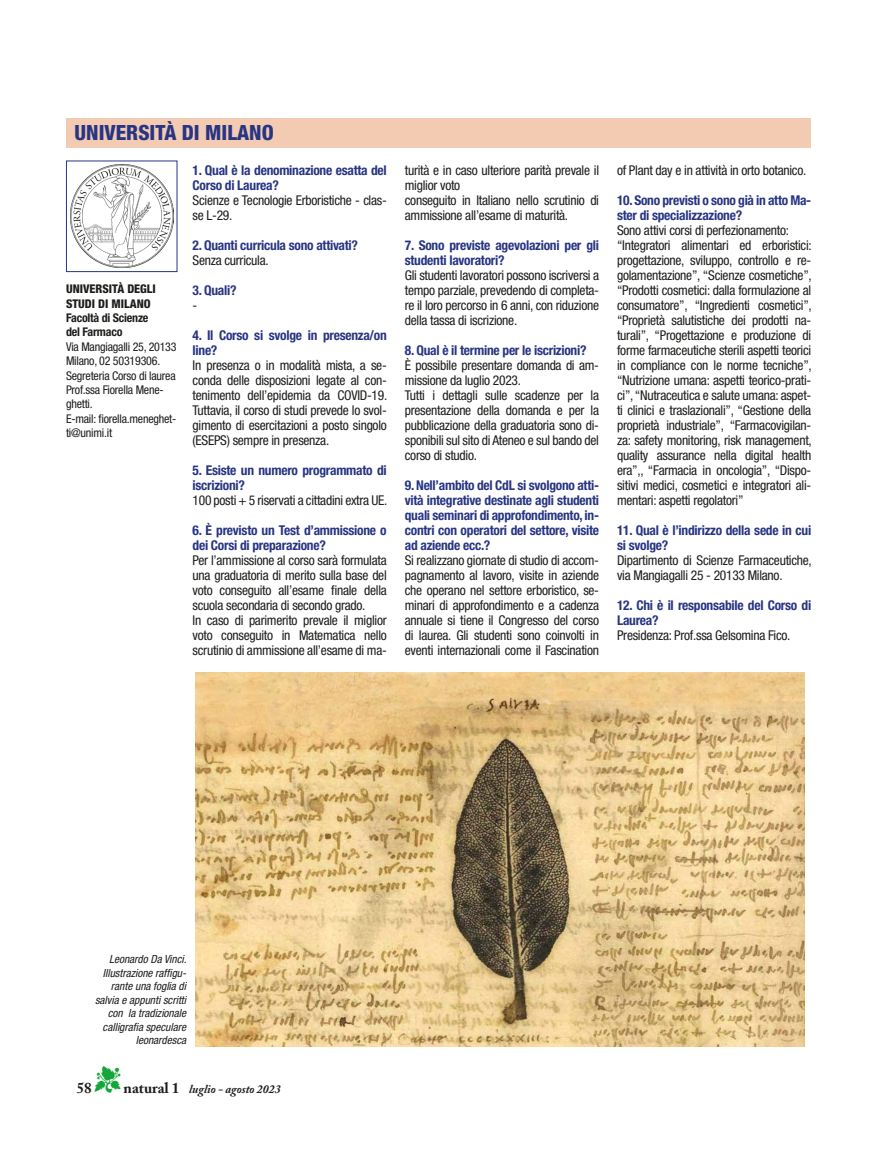
<style>
.page{position:relative;width:895px;height:1153px;background:#fff}
.page>*{position:absolute;margin:0;border:0;box-sizing:border-box;transform-origin:0 0}
.t1{font:800 condensed 21px "Helvetica Neue LT Std";color:#283583}
.t2{font:700 15px "Adobe Caslon Pro";color:#1d1d1b}
.tex{font:condensed 13.5px/15px "Helvetica Neue LT Std";letter-spacing:-.02em;color:#1d1d1b;text-align:justify}
.tit_blu{font:700 condensed 13.5px/15px "Helvetica Neue LT Std";letter-spacing:-.02em;color:#283583}
.t3{font:condensed 12px/14.4px "Helvetica Neue LT Std";letter-spacing:-.02em;color:#1d1d1b}
.t4{font:800 condensed 12px "Helvetica Neue LT Std";color:#1d1d1b}
.t5{font:italic 700 12px "Adobe Caslon Pro";color:#1d1d1b}
.t6{font:700 condensed 12px "Helvetica Neue LT Std";letter-spacing:-.02em;color:#1d1d1b}
.t7{font:italic condensed 11.25px/13.5px "Helvetica Neue LT Std";color:#1d1d1b;text-align:right}
.s1{color:#13a638}
.s2{font-style:normal;font-size:15px}
</style>
<div class="page">
<img style="left:71px;top:164px;width:103px;height:103px">
<div style="left:66px;top:160px;width:111px;height:112px;border:1px solid #283583"></div>
<div style="left:66px;top:118px;width:744px;height:29px;background:#f2cbb2"></div>
<img style="left:196px;top:673px;width:608px;height:373px">
<p class="t1" style="left:75px;top:119px;width:201px">UNIVERSITÀ DI MILANO</p>
<p class="t4" style="left:66px;top:281px;width:91px">UNIVERSITÀ DEGLI</p>
<p class="t4" style="left:66px;top:296px;width:86px">STUDI DI MILANO</p>
<p class="t6" style="left:66px;top:310px;width:84px">Facoltà di Scienze</p>
<p class="t6" style="left:66px;top:325px;width:58px">del Farmaco</p>
<p class="t3" style="left:66px;top:339px;width:112px">Via Mangiagalli 25, 20133<br>Milano, 02 50319306.</p>
<p class="t3" style="left:66px;top:368px;width:111px">Segreteria Corso di laurea</p>
<p class="t3" style="left:66px;top:382px;width:99px">Prof.ssa Fiorella Mene&shy;ghetti.</p>
<p class="t3" style="left:66px;top:411px;width:112px">E-mail: fiorella.meneghet&shy;ti@unimi.it</p>
<p class="tit_blu" style="left:193px;top:162px;width:196px">1. Qual è la denominazione esatta del<br>Corso di Laurea?</p>
<p class="tex" style="left:193px;top:192px;width:196px">Scienze e Tecnologie Erboristiche - clas&shy;se L-29.</p>
<p class="tit_blu" style="left:193px;top:237px;width:167px">2. Quanti curricula sono attivati?</p>
<p class="tex" style="left:193px;top:252px;width:78px">Senza curricula.</p>
<p class="tit_blu" style="left:193px;top:282px;width:46px">3. Quali?</p>
<p class="tex" style="left:193px;top:297px;width:6px">-</p>
<p class="tit_blu" style="left:193px;top:327px;width:196px">4. Il Corso si svolge in presenza/on line?</p>
<p class="tex" style="left:193px;top:357px;width:196px">In presenza o in modalità mista, a se&shy;conda delle disposizioni legate al con&shy;tenimento dell’epidemia da COVID-19.<br>Tuttavia, il corso di studi prevede lo svol&shy;gimento di esercitazioni a posto singolo (ESEPS) sempre in presenza.</p>
<p class="tit_blu" style="left:193px;top:462px;width:196px">5. Esiste un numero programmato di iscrizioni?</p>
<p class="tex" style="left:193px;top:492px;width:196px">100 posti + 5 riservati a cittadini extra UE.</p>
<p class="tit_blu" style="left:193px;top:522px;width:196px">6. È previsto un Test d’ammissione o dei Corsi di preparazione?</p>
<p class="tex" style="left:193px;top:552px;width:196px">Per l’ammissione al corso sarà formulata una graduatoria di merito sulla base del voto conseguito all’esame finale della scuola secondaria di secondo grado.</p>
<p class="tex" style="left:193px;top:612px;width:196px">In caso di parimerito prevale il miglior voto conseguito in Matematica nello scrutinio di ammissione all’esame di ma-</p>
<p class="tex" style="left:405px;top:162px;width:196px">turità e in caso ulteriore parità prevale il miglior voto</p>
<p class="tex" style="left:405px;top:192px;width:196px">conseguito in Italiano nello scrutinio di ammissione all’esame di maturità.</p>
<p class="tit_blu" style="left:405px;top:237px;width:196px">7. Sono previste agevolazioni per gli studenti lavoratori?</p>
<p class="tex" style="left:405px;top:267px;width:196px">Gli studenti lavoratori possono iscriversi a tempo parziale, prevedendo di completa&shy;re il loro percorso in 6 anni, con riduzione della tassa di iscrizione.</p>
<p class="tit_blu" style="left:405px;top:342px;width:183px">8. Qual è il termine per le iscrizioni?</p>
<p class="tex" style="left:405px;top:357px;width:196px">È possibile presentare domanda di am&shy;missione da luglio 2023.</p>
<p class="tex" style="left:405px;top:387px;width:196px">Tutti i dettagli sulle scadenze per la presentazione della domanda e per la pubblicazione della graduatoria sono di&shy;sponibili sul sito di Ateneo e sul bando del corso di studio.</p>
<p class="tit_blu" style="left:405px;top:477px;width:196px;text-align:justify">9. Nell’ambito del CdL si svolgono atti&shy;vità integrative destinate agli studenti quali seminari di approfondimento, in&shy;contri con operatori del settore, visite ad aziende ecc.?</p>
<p class="tex" style="left:405px;top:552px;width:196px">Si realizzano giornate di studio di accom&shy;pagnamento al lavoro, visite in aziende che operano nel settore erboristico, se&shy;minari di approfondimento e a cadenza annuale si tiene il Congresso del corso di laurea. Gli studenti sono coinvolti in eventi internazionali come il Fascination</p>
<p class="tex" style="left:617px;top:162px;width:191px">of Plant day e in attività in orto botanico.</p>
<p class="tit_blu" style="left:617px;top:192px;width:196px">10. Sono previsti o sono già in atto Ma&shy;ster di specializzazione?</p>
<p class="tex" style="left:617px;top:222px;width:174px">Sono attivi corsi di perfezionamento:</p>
<p class="tex" style="left:617px;top:237px;width:196px">“Integratori alimentari ed erboristici: progettazione, sviluppo, controllo e re&shy;golamentazione”, “Scienze cosmetiche”, “Prodotti cosmetici: dalla formulazione al consumatore”, “Ingredienti cosmetici”, “Proprietà salutistiche dei prodotti na&shy;turali”, “Progettazione e produzione di forme farmaceutiche sterili aspetti teorici in compliance con le norme tecniche”, “Nutrizione umana: aspetti teorico-prati&shy;ci”, “Nutraceutica e salute umana: aspet&shy;ti clinici e traslazionali”, “Gestione della proprietà industriale”, “Farmacovigilan&shy;za: safety monitoring, risk management, quality assurance nella digital health era”,, “Farmacia in oncologia”, “Dispo&shy;sitivi medici, cosmetici e integratori ali&shy;mentari: aspetti regolatori”</p>
<p class="tit_blu" style="left:617px;top:522px;width:196px">11. Qual è l’indirizzo della sede in cui si svolge?</p>
<p class="tex" style="left:617px;top:552px;width:196px">Dipartimento di Scienze Farmaceutiche, via Mangiagalli 25 - 20133 Milano.</p>
<p class="tit_blu" style="left:617px;top:597px;width:196px">12. Chi è il responsabile del Corso di<br>Laurea?</p>
<p class="tex" style="left:617px;top:627px;width:175px">Presidenza: Prof.ssa Gelsomina Fico.</p>
<p class="t7" style="left:109px;top:952px;width:79px">Leonardo Da Vinci.</p>
<p class="t7" style="left:95px;top:965px;width:93px">Illustrazione raffigu&shy;rante una foglia di salvia e appunti scritti con la tradizionale calligrafia speculare leonardesca</p>
<p class="t5" style="left:95px;top:1081px;width:188px"><span class="s1">▼</span> <span class="s2">natural 1</span> luglio - agosto 2023</p>
<p class="t2" style="left:77px;top:1079px;width:16px">58</p>
</div>
